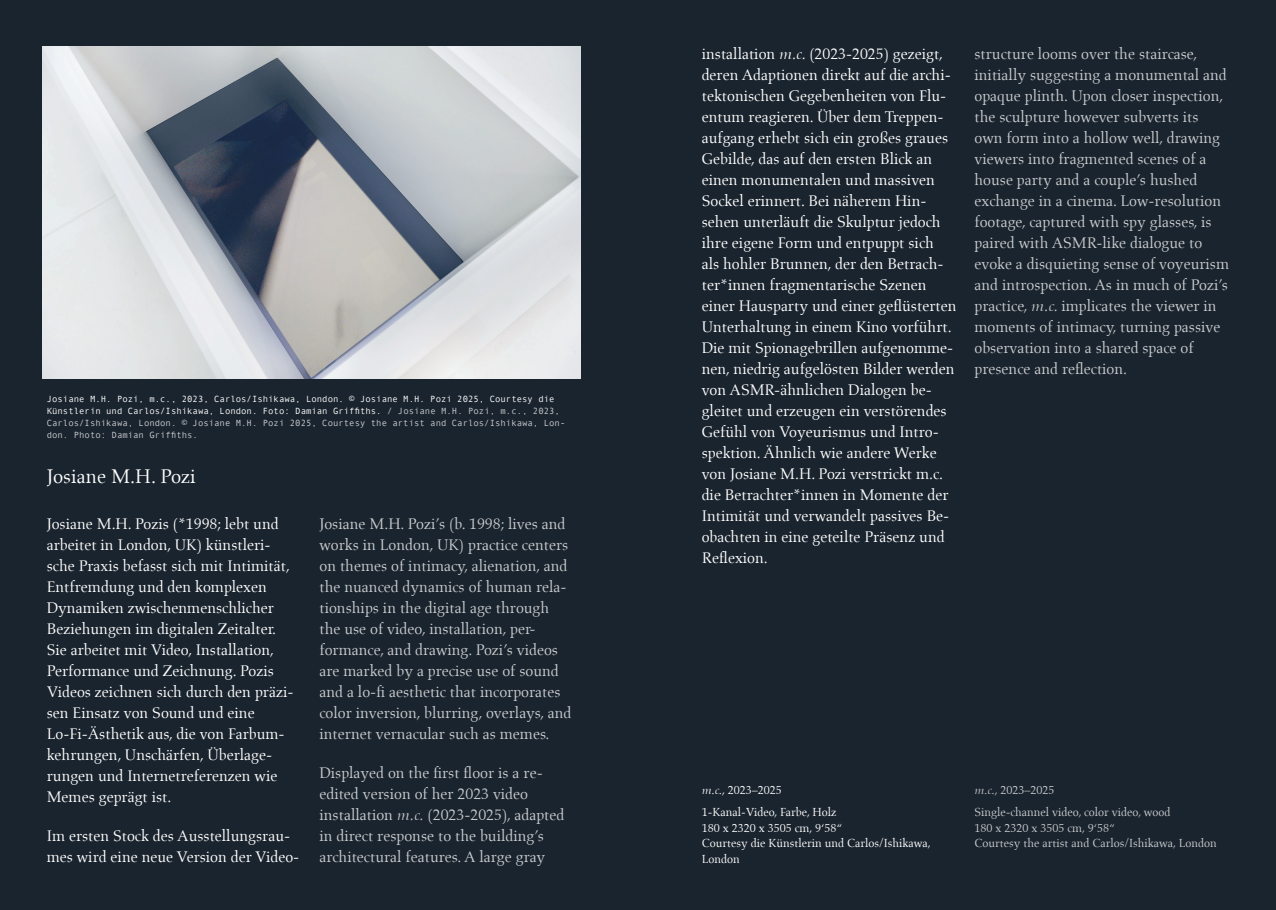
<style>
.page{position:relative;width:1276px;height:910px;background:#1a242e}
.page>*{position:absolute;margin:0;border:0;box-sizing:border-box;transform-origin:0 0}
.t1{font:20.25px "Aldus LT Std";color:#fff}
.t2{font:15.75px/21px "Aldus LT Std";color:#fff}
.t3{font:15.75px/21px "Aldus LT Std";color:#c9ccce}
.t4{font:12px/21.8px "Aldus LT Std";color:#c9ccce}
.t5{font:12px/15.8px "Aldus LT Std";color:#fff}
.t6{font:9px/12px "Andale Mono";color:#fff}
.s1{color:#c9ccce}
.s2{font-style:italic}
</style>
<div class="page">
<img style="left:42px;top:47px;width:538px;height:331px">
<p class="t6" style="left:47px;top:392px;width:520px">Josiane M.H. Pozi, m.c., 2023, Carlos/Ishikawa, London. © Josiane M.H. Pozi 2025, Courtesy die Künstlerin und Carlos/Ishikawa, London. Foto: Damian Griffiths. <span class="s1">/ Josiane M.H. Pozi, m.c., 2023, Carlos/Ishikawa, London. © Josiane M.H. Pozi 2025, Courtesy the artist and Carlos/Ishikawa, Lon&shy;don. Photo: Damian Griffiths.</span></p>
<p class="t1" style="left:47px;top:465px;width:151px">Josiane M.H. Pozi</p>
<p class="t2" style="left:47px;top:513px;width:248px">Josiane M.H. Pozis (*1998; lebt und arbeitet in London, UK) künstleri&shy;sche Praxis befasst sich mit Intimität, Entfremdung und den komplexen Dynamiken zwischenmenschlicher Beziehungen im digitalen Zeitalter.<br>Sie arbeitet mit Video, Installation, Performance und Zeichnung. Pozis Videos zeichnen sich durch den präzi&shy;sen Einsatz von Sound und eine Lo-Fi-Ästhetik aus, die von Farbum&shy;kehrungen, Unschärfen, Überlage&shy;rungen und Internetreferenzen wie Memes geprägt ist.</p>
<p class="t2" style="left:47px;top:825px;width:254px">Im ersten Stock des Ausstellungsrau&shy;mes wird eine neue Version der Video-</p>
<p class="t3" style="left:319px;top:513px;width:253px">Josiane M.H. Pozi’s (b. 1998; lives and works in London, UK) practice centers on themes of intimacy, alienation, and the nuanced dynamics of human rela&shy;tionships in the digital age through the use of video, installation, per&shy;formance, and drawing. Pozi’s videos are marked by a precise use of sound and a lo-fi aesthetic that incorporates color inversion, blurring, overlays, and internet vernacular such as memes.</p>
<p class="t3" style="left:319px;top:762px;width:246px">Displayed on the first floor is a re&shy;edited version of her 2023 video installation <span class="s2">m.c.</span> (2023-2025), adapted in direct response to the building’s architectural features. A large gray</p>
<p class="t2" style="left:702px;top:43px;width:256px">installation <span class="s2">m.c.</span> (2023-2025) gezeigt, deren Adaptionen direkt auf die archi&shy;tektonischen Gegebenheiten von Flu&shy;entum reagieren. Über dem Treppen&shy;aufgang erhebt sich ein großes graues Gebilde, das auf den ersten Blick an einen monumentalen und massiven Sockel erinnert. Bei näherem Hin&shy;sehen unterläuft die Skulptur jedoch ihre eigene Form und entpuppt sich<br>als hohler Brunnen, der den Betrach&shy;ter*innen fragmentarische Szenen einer Hausparty und einer geflüsterten Unterhaltung in einem Kino vorführt.<br>Die mit Spionagebrillen aufgenomme&shy;nen, niedrig aufgelösten Bilder werden von ASMR-ähnlichen Dialogen be&shy;gleitet und erzeugen ein verstörendes Gefühl von Voyeurismus und Intro&shy;spektion. Ähnlich wie andere Werke von Josiane M.H. Pozi verstrickt m.c. die Betrachter*innen in Momente der Intimität und verwandelt passives Be&shy;obachten in eine geteilte Präsenz und Reflexion.</p>
<p class="t3" style="left:974px;top:43px;width:256px">structure looms over the staircase, initially suggesting a monumental and opaque plinth. Upon closer inspection, the sculpture however subverts its own form into a hollow well, drawing viewers into fragmented scenes of a house party and a couple’s hushed exchange in a cinema. Low-resolution footage, captured with spy glasses, is paired with ASMR-like dialogue to evoke a disquieting sense of voyeurism and introspection. As in much of Pozi’s practice, <span class="s2">m.c.</span> implicates the viewer in moments of intimacy, turning passive observation into a shared space of presence and reflection.</p>
<p class="t5" style="left:702px;top:779px;width:136px;line-height:21.8px"><span class="s2">m.c.</span>, 2023–2025<br>1-Kanal-Video, Farbe, Holz</p>
<p class="t5" style="left:702px;top:820px;width:230px">180 x 2320 x 3505 cm, 9‘58“<br>Courtesy die Künstlerin und Carlos/Ishikawa,<br>London</p>
<p class="t4" style="left:974px;top:779px;width:198px"><span class="s2">m.c.</span>, 2023–2025<br>Single-channel video, color video, wood</p>
<p class="t4" style="left:974px;top:820px;width:244px;line-height:15.8px">180 x 2320 x 3505 cm, 9‘58“<br>Courtesy the artist and Carlos/Ishikawa, London</p>
</div>
